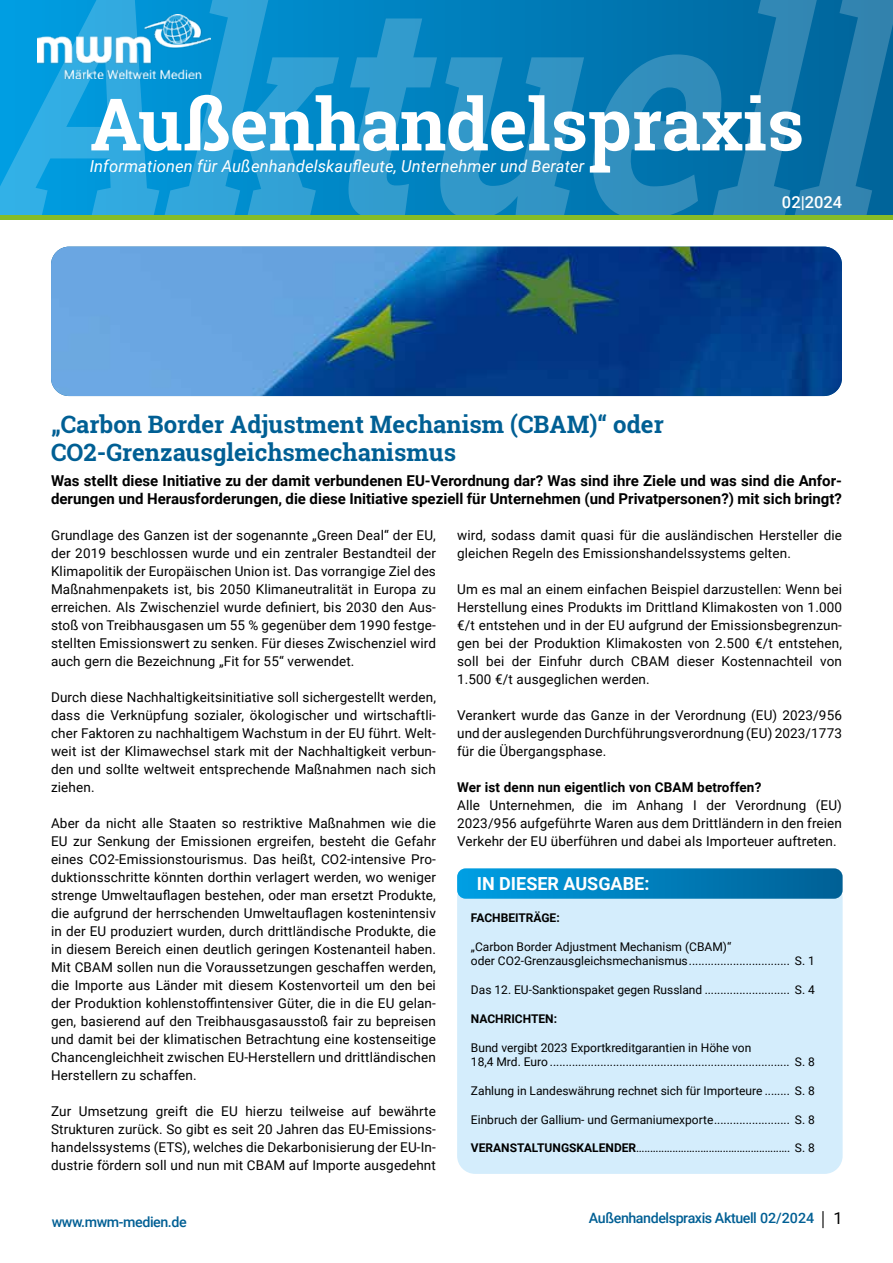
<style>
.page{position:relative;width:893px;height:1263px;background:#fff}
.page>*{position:absolute;margin:0;border:0;box-sizing:border-box;transform-origin:0 0}
.t1{font:700 24px/28.8px "Roboto Slab";color:#005f94}
.t2{font:700 18px "Roboto";color:#fff}
.t3{font:italic 16.5px "Roboto";letter-spacing:.01em;color:#fff}
.t4{font:500 16.5px "Roboto";color:#fff}
.t5{font:700 15px/18px "Roboto";color:#000}
.t6{font:500 14.25px "Roboto";letter-spacing:-.03em;color:#005f94}
.t7{font:13.5px/18px "Roboto";letter-spacing:.01em;color:#000;text-align:justify}
.t8{font:700 13.5px "Roboto";letter-spacing:.01em;color:#000}
.t9{font:12px/14.4px "Roboto";color:#000}
.t10{font:700 12px "Roboto";color:#000}
.s1{font-weight:700}
.s2{font-weight:400;font-size:16.5px;color:#000}
</style>
<div class="page">
<svg style="left:0;top:0;width:893px;height:216px;background:#178ac0"></svg>
<svg style="left:822px;top:1211px;width:1px;height:17px"></svg>
<svg style="left:91px;top:95px;width:711px;height:78px"></svg>
<img style="left:37px;top:15px;width:173px;height:63px">
<hr style="left:0;top:216px;width:893px;height:4px;background:#86bc28">
<div style="left:457px;top:880px;width:386px;height:294px;background:#d4edfc;border-radius:18px"></div>
<svg style="left:457px;top:868px;width:386px;height:31px;background:#0682bd"></svg>
<img style="left:51px;top:247px;width:791px;height:149px">
<p class="t3" style="left:90px;top:155px;width:496px">Informationen für Außenhandelskaufleute, Unternehmer und Berater</p>
<p class="t4" style="left:782px;top:191px;width:62px">02|2024</p>
<h1 class="t1" style="left:51px;top:409px;width:614px">„Carbon Border Adjustment Mechanism (CBAM)“ oder<br>CO2-Grenzausgleichsmechanismus</h1>
<p class="t5" style="left:51px;top:471px;width:792px">Was stellt diese Initiative zu der damit verbundenen EU-Verordnung dar? Was sind ihre Ziele und was sind die Anfor&shy;derungen und Herausforderungen, die diese Initiative speziell für Unternehmen (und Privatpersonen?) mit sich bringt?</p>
<p class="t7" style="left:51px;top:526px;width:386px">Grundlage des Ganzen ist der sogenannte „Green Deal“ der EU, der 2019 beschlossen wurde und ein zentraler Bestandteil der Klimapolitik der Europäischen Union ist. Das vorrangige Ziel des Maßnahmenpakets ist, bis 2050 Klimaneutralität in Europa zu erreichen. Als Zwischenziel wurde definiert, bis 2030 den Aus&shy;stoß von Treibhausgasen um 55 % gegenüber dem 1990 festge&shy;stellten Emissionswert zu senken. Für dieses Zwischenziel wird auch gern die Bezeichnung „Fit for 55“ verwendet.</p>
<p class="t7" style="left:51px;top:688px;width:386px">Durch diese Nachhaltigkeitsinitiative soll sichergestellt werden, dass die Verknüpfung sozialer, ökologischer und wirtschaftli&shy;cher Faktoren zu nachhaltigem Wachstum in der EU führt. Welt&shy;weit ist der Klimawechsel stark mit der Nachhaltigkeit verbun&shy;den und sollte weltweit entsprechende Maßnahmen nach sich ziehen.</p>
<p class="t7" style="left:51px;top:814px;width:386px">Aber da nicht alle Staaten so restriktive Maßnahmen wie die EU zur Senkung der Emissionen ergreifen, besteht die Gefahr eines CO2-Emissionstourismus. Das heißt, CO2-intensive Pro&shy;duktionsschritte könnten dorthin verlagert werden, wo weniger strenge Umweltauflagen bestehen, oder man ersetzt Produkte, die aufgrund der herrschenden Umweltauflagen kostenintensiv in der EU produziert wurden, durch drittländische Produkte, die in diesem Bereich einen deutlich geringen Kostenanteil haben.<br>Mit CBAM sollen nun die Voraussetzungen geschaffen werden, die Importe aus Länder mit diesem Kostenvorteil um den bei der Produktion kohlenstoffintensiver Güter, die in die EU gelan&shy;gen, basierend auf den Treibhausgasausstoß fair zu bepreisen und damit bei der klimatischen Betrachtung eine kostenseitige Chancengleichheit zwischen EU-Herstellern und drittländischen Herstellern zu schaffen.</p>
<p class="t7" style="left:51px;top:1102px;width:386px">Zur Umsetzung greift die EU hierzu teilweise auf bewährte Strukturen zurück. So gibt es seit 20 Jahren das EU-Emissions&shy;handelssystems (ETS), welches die Dekarbonisierung der EU-In&shy;dustrie fördern soll und nun mit CBAM auf Importe ausgedehnt</p>
<p class="t7" style="left:457px;top:526px;width:386px">wird, sodass damit quasi für die ausländischen Hersteller die gleichen Regeln des Emissionshandelssystems gelten.</p>
<p class="t7" style="left:457px;top:580px;width:386px">Um es mal an einem einfachen Beispiel darzustellen: Wenn bei Herstellung eines Produkts im Drittland Klimakosten von 1.000 €/t entstehen und in der EU aufgrund der Emissionsbegrenzun&shy;gen bei der Produktion Klimakosten von 2.500 €/t entstehen, soll bei der Einfuhr durch CBAM dieser Kostennachteil von 1.500 €/t ausgeglichen werden.</p>
<p class="t7" style="left:457px;top:706px;width:386px">Verankert wurde das Ganze in der Verordnung (EU) 2023/956 und der auslegenden Durchführungsverordnung (EU) 2023/1773 für die Übergangsphase.</p>
<p class="t8" style="left:457px;top:778px;width:306px">Wer ist denn nun eigentlich von CBAM betroffen?</p>
<p class="t7" style="left:457px;top:796px;width:386px">Alle Unternehmen, die im Anhang I der Verordnung (EU)<br>2023/956 aufgeführte Waren aus dem Drittländern in den freien Verkehr der EU überführen und dabei als Importeuer auftreten.</p>
<h2 class="t2" style="left:477px;top:871px;width:174px">IN DIESER AUSGABE:</h2>
<p class="t10" style="left:471px;top:909px;width:90px">FACHBEITRÄGE:</p>
<p class="t9" style="left:471px;top:939px;width:345px">„Carbon Border Adjustment Mechanism (CBAM)“<br>oder CO2-Grenzausgleichsmechanismus................................ S. 1</p>
<p class="t9" style="left:471px;top:982px;width:345px">Das 12. EU-Sanktionspaket gegen Russland ........................... S. 4</p>
<p class="t10" style="left:471px;top:1010px;width:88px">NACHRICHTEN:</p>
<p class="t9" style="left:471px;top:1040px;width:345px">Bund vergibt 2023 Exportkreditgarantien in Höhe von<br>18,4 Mrd. Euro ............................................................................ S. 8</p>
<p class="t9" style="left:471px;top:1083px;width:345px">Zahlung in Landeswährung rechnet sich für Importeure ........ S. 8</p>
<p class="t9" style="left:471px;top:1112px;width:345px">Einbruch der Gallium- und Germaniumexporte........................ S. 8</p>
<p class="t9" style="left:471px;top:1140px;width:345px"><span class="s1">VERANSTALTUNGSKALENDER</span>....................................................... S. 8</p>
<p class="t6" style="left:52px;top:1212px;width:137px">www.mwm-medien.de</p>
<p class="t6" style="left:589px;top:1208px;width:255px">Außenhandelspraxis Aktuell 02/2024 <span class="s2">1</span></p>
</div>
